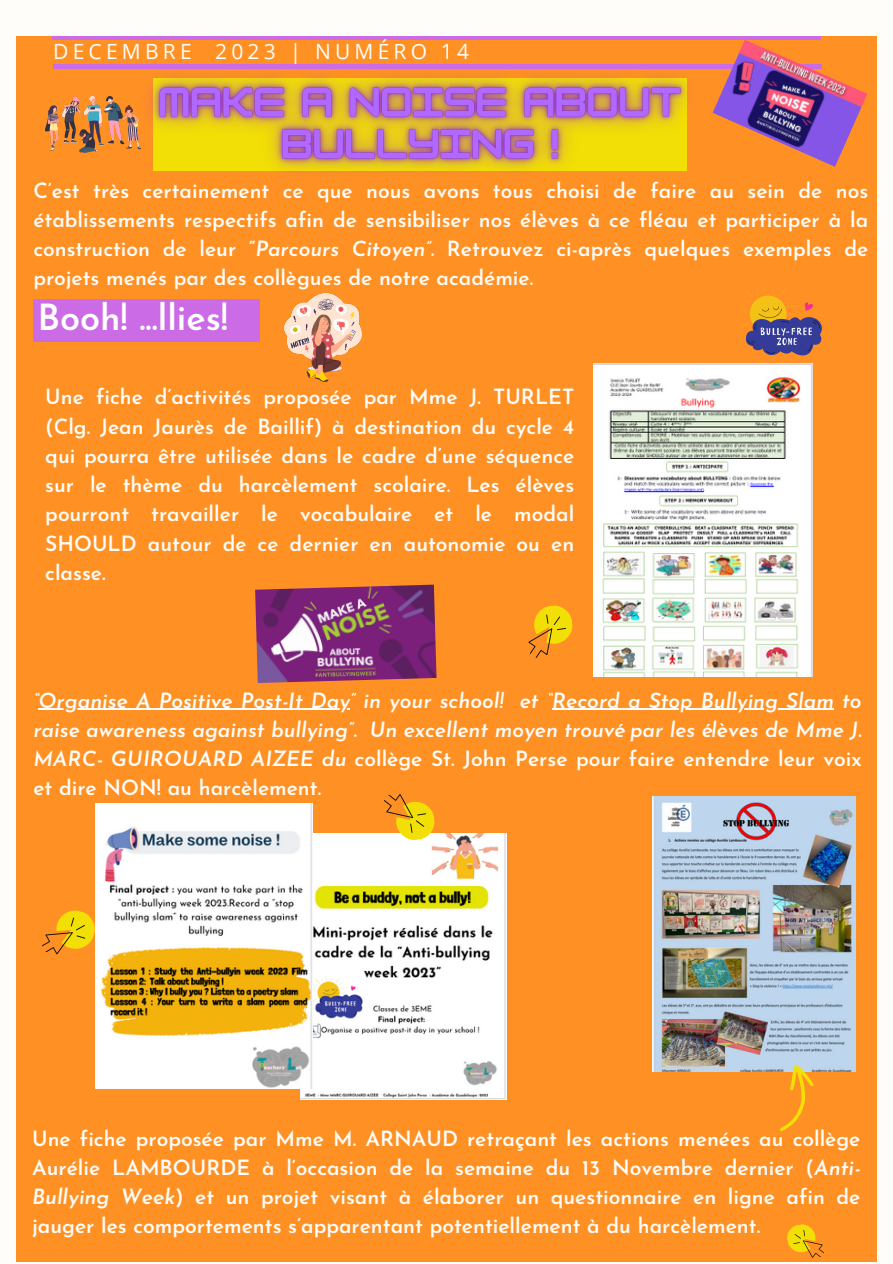
<style>
.page{position:relative;width:893px;height:1264px;background:#fff}
.page>*{position:absolute;margin:0;border:0;box-sizing:border-box;transform-origin:0 0}
.t1{font:600 36px "Josefin Sans";color:#fff}
.t2{font:600 21px/29.2px "Josefin Sans";color:#fffdfa;text-align:justify}
.t3{font:italic 600 21px/29.2px "Josefin Sans";color:#fffdfa;text-align:justify}
.t4{font:21px "Open Sans";letter-spacing:.2em;color:#fffdfa}
.s1{font-style:italic}
.s2{font-style:normal}
</style>
<div class="page">
<div style="left:0;top:0;width:892px;height:1262px;background:#fffdfa"></div>
<div style="left:17px;top:36px;width:859px;height:1225px;background:#ff9124"></div>
<img style="left:652px;top:796px;width:203px;height:274px">
<hr style="left:53px;top:36px;width:767px;height:4px;background:#cb6ce6">
<hr style="left:53px;top:65px;width:768px;height:3px;background:#cb6ce6">
<div style="left:33px;top:299px;width:226px;height:43px;background:#cb6ce6"></div>
<img style="left:255px;top:584px;width:181px;height:99px">
<img style="left:719px;top:40px;width:148px;height:127px">
<svg style="left:742px;top:286px;width:80px;height:70px"></svg>
<img style="left:45px;top:96px;width:76px;height:56px">
<img style="left:284px;top:293px;width:78px;height:88px">
<img style="left:593px;top:363px;width:219px;height:314px">
<img style="left:300px;top:833px;width:206px;height:266px">
<img style="left:96px;top:803px;width:217px;height:285px">
<svg style="left:528px;top:605px;width:45px;height:53px"></svg>
<svg style="left:42px;top:905px;width:57px;height:57px"></svg>
<svg style="left:383px;top:794px;width:54px;height:49px"></svg>
<svg style="left:787px;top:1224px;width:37px;height:34px"></svg>
<svg style="left:754px;top:1062px;width:71px;height:69px"></svg>
<img style="left:121px;top:64px;width:598px;height:107px">
<hr style="left:39px;top:708px;width:311px;height:1px;background:#fffdfa">
<hr style="left:552px;top:708px;width:282px;height:1px;background:#fffdfa">
<p class="t4" style="left:53px;top:37px;width:417px">DECEMBRE 2023 | NUMÉRO 14</p>
<p class="t2" style="left:33px;top:178px;width:836px">C’est très certainement ce que nous avons tous choisi de faire au sein de nos établissements respectifs afin de sensibiliser nos élèves à ce fléau et participer à la construction de leur “<span class="s1">Parcours Citoyen”.</span> Retrouvez ci-après quelques exemples de projets menés par des collègues de notre académie.</p>
<p class="t1" style="left:38px;top:303px;width:192px">Booh! ...llies!</p>
<p class="t2" style="left:45px;top:384px;width:530px">Une fiche d’activités proposée par Mme J. TURLET (Clg. Jean Jaurès de Baillif) à destination du cycle 4 qui pourra être utilisée dans le cadre d’une séquence sur le thème du harcèlement scolaire. Les élèves pourront travailler le vocabulaire et le modal SHOULD autour de ce dernier en autonomie ou en classe.</p>
<p class="t3" style="left:33px;top:687px;width:829px">“Organise A Positive Post-It Day” in your school! et “Record a Stop Bullying Slam to raise awareness against bullying”. Un excellent moyen trouvé par les élèves de Mme J.<br>MARC- GUIROUARD AIZEE du c<span class="s2">ollège St. John Perse pour faire entendre leur voix et dire NON! au harcèlement.</span></p>
<p class="t2" style="left:32px;top:1125px;width:829px">Une fiche proposée par Mme M. ARNAUD retraçant les actions menées au collège Aurélie LAMBOURDE à l’occasion de la semaine du 13 Novembre dernier (<span class="s1">Anti-Bullying Week</span>) et un projet visant à élaborer un questionnaire en ligne afin de jauger les comportements s’apparentant potentiellement à du harcèlement.</p>
</div>
